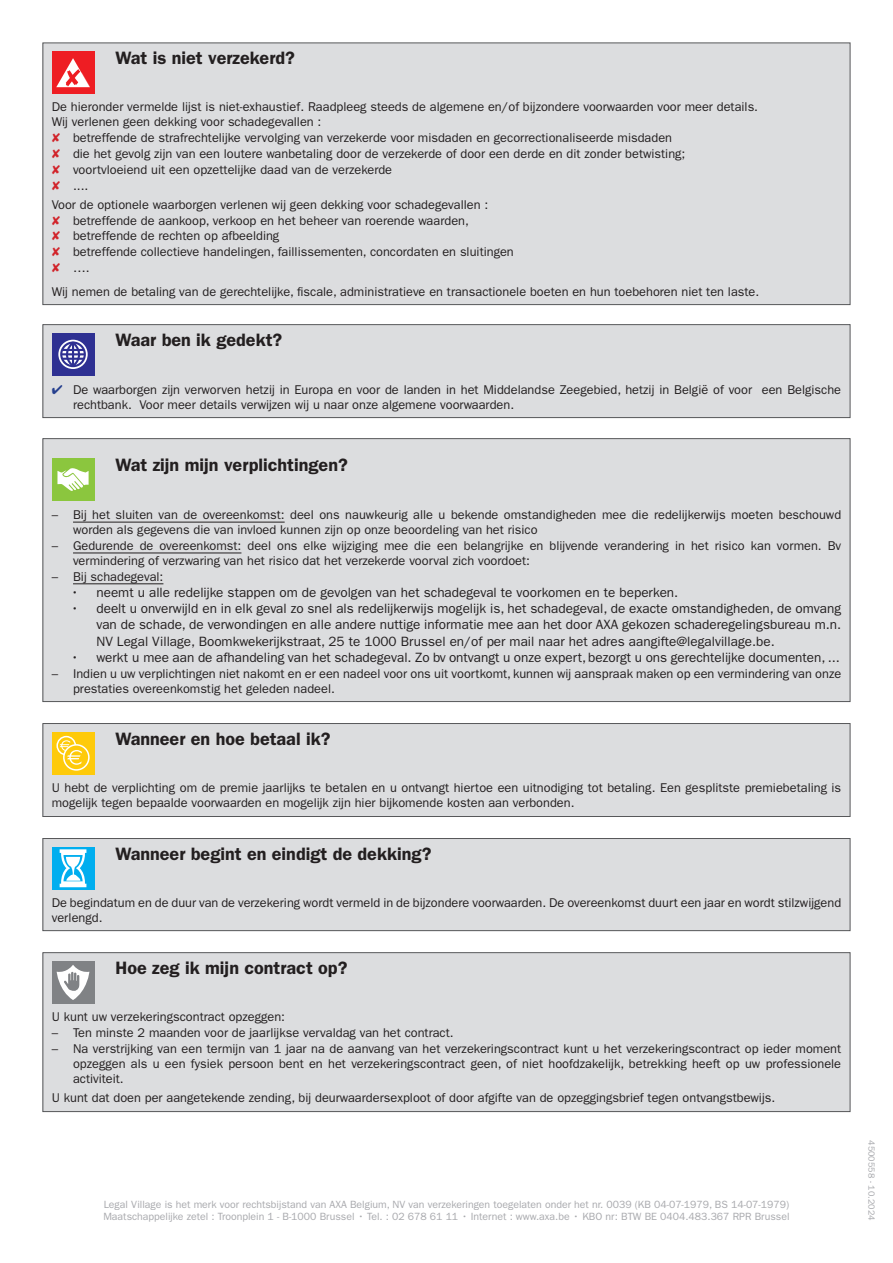
<style>
.page{position:relative;width:893px;height:1263px;background:#fff}
.page>*{position:absolute;margin:0;border:0;box-sizing:border-box;transform-origin:0 0}
.t1{font:600 18px "ITC Franklin Gothic Std";color:#231f20}
.t2{font:13.5px/16.2px "ITC Franklin Gothic Std";color:#231f20;text-align:justify}
.t3{font:12.75px/15px "ITC Franklin Gothic Std";color:#231f20}
.t4{font:10.5px/12.8px "ITC Franklin Gothic Std";color:#a8a9ad}
.t5{font:9px "ITC Franklin Gothic Std";color:#a8a9ad}
.s1{color:#d1232a}
.s2{color:#253f8e}
</style>
<div class="page">
<div style="left:43px;top:325px;width:807px;height:93px;background:#dcdddf"></div>
<div style="left:43px;top:324px;width:807px;height:94px;border:1px solid #57585a"></div>
<div style="left:52px;top:333px;width:42px;height:43px;background:#2e3092"></div>
<svg style="left:58px;top:340px;width:30px;height:29px"></svg>
<svg style="left:59px;top:340px;width:28px;height:29px"></svg>
<hr style="left:62px;top:349px;width:22px;height:2px;background:#2e3092">
<hr style="left:62px;top:358px;width:22px;height:2px;background:#2e3092">
<div style="left:43px;top:439px;width:807px;height:262px;background:#dcdddf"></div>
<hr style="left:73px;top:522px;width:212px;height:1px;background:#231f20">
<hr style="left:73px;top:553px;width:168px;height:1px;background:#231f20">
<hr style="left:73px;top:583px;width:90px;height:1px;background:#231f20">
<div style="left:43px;top:438px;width:807px;height:264px;border:1px solid #57585a"></div>
<div style="left:52px;top:458px;width:42px;height:43px;background:#8bc63e"></div>
<svg style="left:57px;top:468px;width:32px;height:23px"></svg>
<div style="left:43px;top:723px;width:807px;height:93px;background:#dcdddf"></div>
<div style="left:43px;top:723px;width:807px;height:94px;border:1px solid #57585a"></div>
<div style="left:52px;top:732px;width:42px;height:42px;background:#feca0a"></div>
<div style="left:56px;top:736px;width:20px;height:19px;border:2px solid #fff;border-radius:50%"></div>
<svg style="left:64px;top:745px;width:25px;height:25px"></svg>
<div style="left:63px;top:744px;width:27px;height:27px;border:2px solid #fff;border-radius:50%"></div>
<svg style="left:60px;top:740px;width:22px;height:25px"></svg>
<div style="left:43px;top:838px;width:807px;height:93px;background:#dcdddf"></div>
<div style="left:43px;top:838px;width:807px;height:93px;border:1px solid #57585a"></div>
<div style="left:52px;top:847px;width:42px;height:42px;background:#00aeef"></div>
<svg style="left:60px;top:849px;width:26px;height:38px"></svg>
<div style="left:43px;top:953px;width:807px;height:158px;background:#dcdddf"></div>
<div style="left:43px;top:952px;width:807px;height:160px;border:1px solid #57585a"></div>
<div style="left:52px;top:961px;width:42px;height:42px;background:#808285"></div>
<svg style="left:57px;top:965px;width:32px;height:35px"></svg>
<div style="left:43px;top:43px;width:807px;height:262px;background:#dcdddf"></div>
<div style="left:43px;top:43px;width:807px;height:262px;border:1px solid #57585a"></div>
<div style="left:52px;top:51px;width:42px;height:43px;background:#ee1d23"></div>
<svg style="left:56px;top:58px;width:34px;height:29px"></svg>
<h1 class="t1" style="left:116px;top:47px;width:181px">Wat is niet verzekerd?</h1>
<p class="t3" style="left:52px;top:99px;width:708px;line-height:15.8px">De hieronder vermelde lijst is niet-exhaustief. Raadpleeg steeds de algemene en/of bijzondere voorwaarden voor meer details.<br>Wij verlenen geen dekking voor schadegevallen :<br><span class="s1">✘</span> betreffende de strafrechtelijke vervolging van verzekerde voor misdaden en gecorrectionaliseerde misdaden<br><span class="s1">✘</span> die het gevolg zijn van een loutere wanbetaling door de verzekerde of door een derde en dit zonder betwisting;<br><span class="s1">✘</span> voortvloeiend uit een opzettelijke daad van de verzekerde<br><span class="s1">✘</span> ....</p>
<p class="t3" style="left:52px;top:197px;width:464px;line-height:15.9px">Voor de optionele waarborgen verlenen wij geen dekking voor schadegevallen :<br><span class="s1">✘</span> betreffende de aankoop, verkoop en het beheer van roerende waarden,<br><span class="s1">✘</span> betreffende de rechten op afbeelding<br><span class="s1">✘</span> betreffende collectieve handelingen, faillissementen, concordaten en sluitingen <span class="s1">✘</span> ….</p>
<p class="t3" style="left:52px;top:284px;width:709px">Wij nemen de betaling van de gerechtelijke, fiscale, administratieve en transactionele boeten en hun toebehoren niet ten laste.</p>
<h1 class="t1" style="left:116px;top:329px;width:168px">Waar ben ik gedekt?</h1>
<p class="t3" style="left:73px;top:382px;width:770px;text-indent:-21px"><span class="s2">✔</span> De waarborgen zijn verworven hetzij in Europa en voor de landen in het Middelandse Zeegebied, hetzij in België of voor een Belgische rechtbank. Voor meer details verwijzen wij u naar onze algemene voorwaarden.</p>
<h1 class="t1" style="left:116px;top:454px;width:234px">Wat zijn mijn verplichtingen?</h1>
<p class="t3" style="left:73px;top:507px;width:770px;text-indent:-21px">– Bij het sluiten van de overeenkomst: deel ons nauwkeurig alle u bekende omstandigheden mee die redelijkerwijs moeten beschouwd worden als gegevens die van invloed kunnen zijn op onze beoordeling van het risico</p>
<p class="t3" style="left:73px;top:538px;width:770px;text-indent:-21px">– Gedurende de overeenkomst: deel ons elke wijziging mee die een belangrijke en blijvende verandering in het risico kan vormen. Bv vermindering of verzwaring van het risico dat het verzekerde voorval zich voordoet:</p>
<p class="t3" style="left:52px;top:569px;width:113px">– Bij schadegeval:</p>
<p class="t2" style="left:71px;top:584px;width:609px">• neemt u alle redelijke stappen om de gevolgen van het schadegeval te voorkomen en te beperken.</p>
<p class="t2" style="left:96px;top:601px;width:746px;text-indent:-26px">• deelt u onverwijld en in elk geval zo snel als redelijkerwijs mogelijk is, het schadegeval, de exacte omstandigheden, de omvang van de schade, de verwondingen en alle andere nuttige informatie mee aan het door AXA gekozen schaderegelingsbureau m.n.<br>NV Legal Village, Boomkwekerijkstraat, 25 te 1000 Brussel en/of per mail naar het adres aangifte@legalvillage.be.</p>
<p class="t2" style="left:71px;top:649px;width:770px">• werkt u mee aan de afhandeling van het schadegeval. Zo bv ontvangt u onze expert, bezorgt u ons gerechtelijke documenten, ...</p>
<p class="t3" style="left:73px;top:666px;width:770px;text-indent:-21px">– Indien u uw verplichtingen niet nakomt en er een nadeel voor ons uit voortkomt, kunnen wij aanspraak maken op een vermindering van onze prestaties overeenkomstig het geleden nadeel.</p>
<h1 class="t1" style="left:116px;top:728px;width:217px">Wanneer en hoe betaal ik?</h1>
<p class="t3" style="left:52px;top:780px;width:791px">U hebt de verplichting om de premie jaarlijks te betalen en u ontvangt hiertoe een uitnodiging tot betaling. Een gesplitste premiebetaling is mogelijk tegen bepaalde voorwaarden en mogelijk zijn hier bijkomende kosten aan verbonden.</p>
<h1 class="t1" style="left:116px;top:843px;width:317px">Wanneer begint en eindigt de dekking?</h1>
<p class="t3" style="left:52px;top:895px;width:791px">De begindatum en de duur van de verzekering wordt vermeld in de bijzondere voorwaarden. De overeenkomst duurt een jaar en wordt stilzwijgend verlengd.</p>
<h1 class="t1" style="left:116px;top:957px;width:233px">Hoe zeg ik mijn contract op?</h1>
<p class="t3" style="left:52px;top:1009px;width:235px">U kunt uw verzekeringscontract opzeggen:</p>
<p class="t3" style="left:52px;top:1025px;width:403px">– Ten minste 2 maanden voor de jaarlijkse vervaldag van het contract.</p>
<p class="t3" style="left:73px;top:1041px;width:770px;text-align:justify;text-indent:-21px">– Na verstrijking van een termijn van 1 jaar na de aanvang van het verzekeringscontract kunt u het verzekeringscontract op ieder moment opzeggen als u een fysiek persoon bent en het verzekeringscontract geen, of niet hoofdzakelijk, betrekking heeft op uw professionele activiteit.</p>
<p class="t3" style="left:52px;top:1090px;width:725px">U kunt dat doen per aangetekende zending, bij deurwaardersexploot of door afgifte van de opzeggingsbrief tegen ontvangstbewijs.</p>
<p class="t4" style="left:103px;top:1198px;width:688px">Legal Village is het merk voor rechtsbijstand van AXA Belgium, NV van verzekeringen toegelaten onder het nr. 0039 (KB 04-07-1979, BS 14-07-1979)<br>Maatschappelijke zetel : Troonplein 1 - B-1000 Brussel • Tel. : 02 678 61 11 • Internet : www.axa.be • KBO nr: BTW BE 0404.483.367 RPR Brussel</p>
<p class="t5" style="left:877px;top:1140px;width:82px;rotate:90deg">4500558 - 10.2024</p>
</div>
